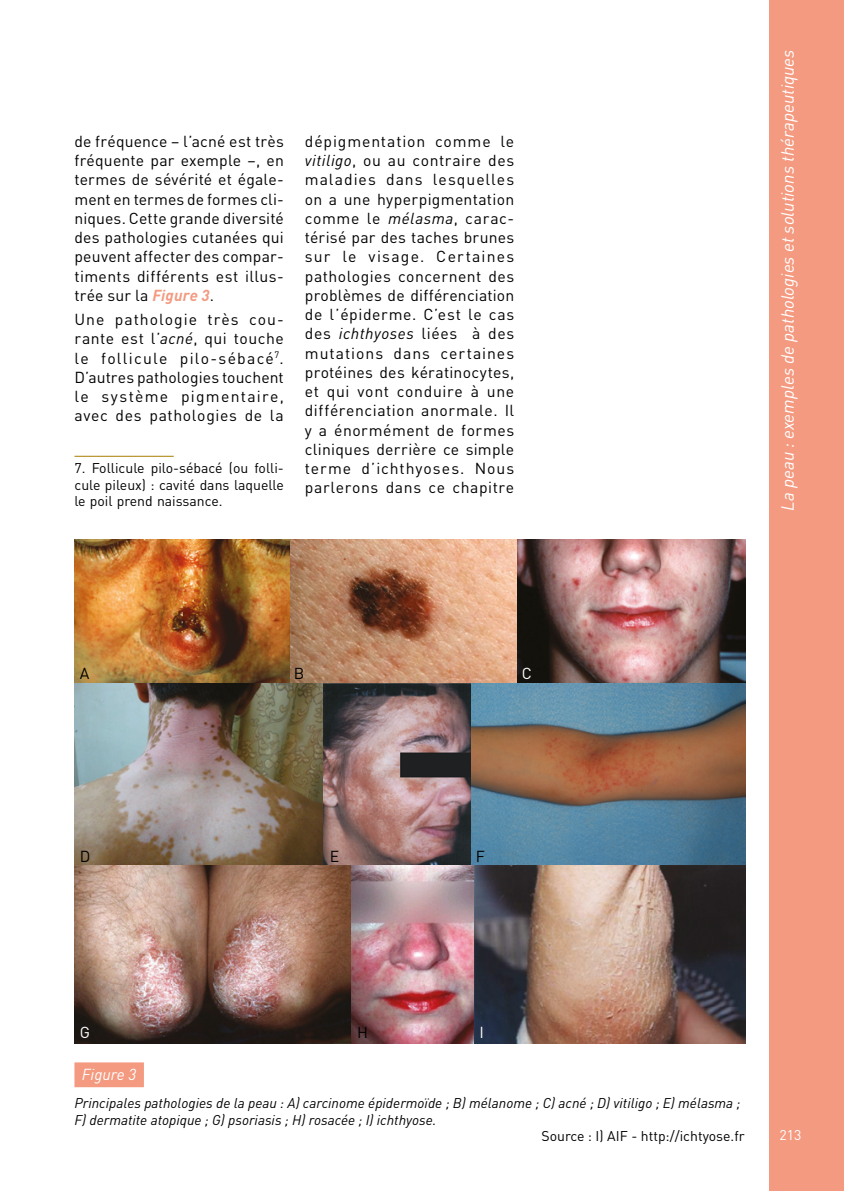
<style>
.page{position:relative;width:844px;height:1191px;background:#fff}
.page>*{position:absolute;margin:0;border:0;box-sizing:border-box;transform-origin:0 0}
.t1{font:italic 17.5px "DIN";color:#fff}
._04-Texte_courant{font:15.75px/19.2px "DIN";letter-spacing:.04em;color:#000;text-align:justify}
._05_legende_numero{font:italic 15.75px "DIN";color:#fff}
.t2{font:15.75px "DIN";color:#fff}
._05-legendes{font:italic 14px/16.8px "DIN";color:#000}
._11-Notes{font:14px/16.6px "DIN";color:#000;text-align:justify}
.Credit_photo{font:14px "DIN";color:#000}
.t3{font:14px "DIN";color:#fff}
.s1{font-weight:700;font-style:italic;color:#f39a80}
.s2{font-style:italic}
</style>
<div class="page">
<div style="left:769px;top:0;width:74px;height:1191px;background:#f39a80"></div>
<hr style="left:74px;top:456px;width:100px;height:1px;background:#ab7c00">
<div style="left:74px;top:1062px;width:70px;height:25px;background:#f39a80"></div>
<img style="left:74px;top:539px;width:671px;height:504px">
<p class="_04-Texte_courant" style="left:74px;top:131px;width:211px">de fréquence – l’acné est très fréquente par exemple –, en termes de sévérité et égale&shy;ment en termes de formes cli&shy;niques. Cette grande diversité des pathologies cutanées qui peuvent affecter des compar&shy;timents différents est illus&shy;trée sur la <span class="s1">Figure 3</span>.</p>
<p class="_04-Texte_courant" style="left:74px;top:309px;width:211px">Une pathologie très cou&shy;rante est l’<span class="s2">acné</span>, qui touche le follicule pilo-sébacé<sup>7</sup>.<br>D’autres pathologies touchent le système pigmentaire, avec des pathologies de la</p>
<p class="_11-Notes" style="left:74px;top:459px;width:211px">7. Follicule pilo-sébacé (ou folli&shy;cule pileux) : cavité dans laquelle le poil prend naissance.</p>
<p class="_04-Texte_courant" style="left:305px;top:131px;width:211px">dépigmentation comme le <span class="s2">vitiligo</span>, ou au contraire des maladies dans lesquelles on a une hyperpigmentation comme le <span class="s2">mélasma</span>, carac&shy;térisé par des taches brunes sur le visage. Certaines pathologies concernent des problèmes de différenciation de l’épiderme. C’est le cas des <span class="s2">ichthyoses</span> liées à des mutations dans certaines protéines des kératinocytes, et qui vont conduire à une différenciation anormale. Il y a énormément de formes cliniques derrière ce simple terme d’ichthyoses. Nous parlerons dans ce chapitre</p>
<p class="_04-Texte_courant" style="left:80px;top:663px;width:11px">A</p>
<p class="_04-Texte_courant" style="left:294px;top:663px;width:12px">B</p>
<p class="t2" style="left:521px;top:663px;width:12px">C</p>
<p class="t1" style="left:776px;top:510px;width:462px;rotate:-90deg">La peau : exemples de pathologies et solutions thérapeutiques</p>
<p class="_04-Texte_courant" style="left:80px;top:846px;width:12px">D</p>
<p class="_04-Texte_courant" style="left:330px;top:846px;width:11px">E</p>
<p class="_04-Texte_courant" style="left:475px;top:846px;width:11px">F</p>
<p class="t2" style="left:80px;top:1022px;width:12px">G</p>
<p class="_04-Texte_courant" style="left:357px;top:1022px;width:12px">H</p>
<p class="t2" style="left:479px;top:1022px;width:6px">I</p>
<p class="_05_legende_numero" style="left:82px;top:1064px;width:56px">Figure 3</p>
<p class="_05-legendes" style="left:74px;top:1094px;width:667px">Principales pathologies de la peau : A) carcinome épidermoïde ; B) mélanome ; C) acné ; D) vitiligo ; E) mélasma ;<br>F) dermatite atopique ; G) psoriasis ; H) rosacée ; I) ichthyose.</p>
<p class="Credit_photo" style="left:541px;top:1127px;width:205px">Source : I) AIF - http://ichtyose.fr</p>
<p class="t3" style="left:779px;top:1125px;width:23px">213</p>
</div>
